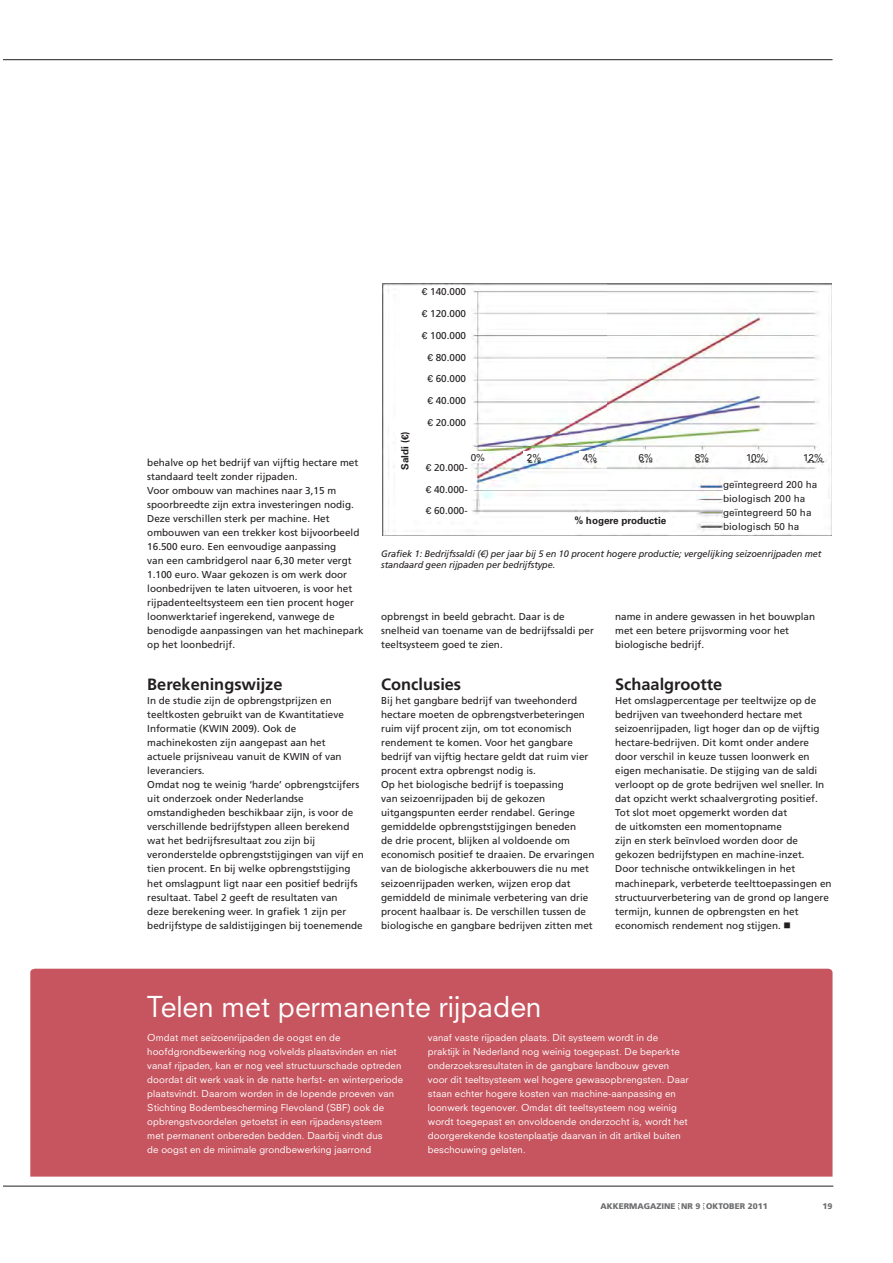
<style>
.page{position:relative;width:893px;height:1263px;background:#fff}
.page>*{position:absolute;margin:0;border:0;box-sizing:border-box;transform-origin:0 0}
.t1{font:28.05px "Neuzeit SLT Std";color:#fff}
.t2{font:700 16.35px "Frutiger LT Std";color:#231f20}
.t3{font:9.9px/14.1px "Frutiger LT Std";color:#231f20}
.t4{font:9.9px/14.1px "Univers LT Std";color:#231f20}
.t5{font:700 9.9px "Univers LT Std";color:#231f20}
.t6{font:9.3px/14.1px "Neuzeit SLT Std";letter-spacing:.01em;color:#fff}
.t7{font:italic 9.3px/11.2px "Frutiger LT Std";letter-spacing:-.01em;color:#231f20}
.t8{font:900 8.25px "Frutiger LT Std";color:#6d6e70}
.s1{font-family:"Univers LT Std"}
</style>
<div class="page">
<hr style="left:4px;top:1186px;width:829px;height:1px;background:#231f20">
<div style="left:30px;top:969px;width:802px;height:208px;background:#c6555f"></div>
<hr style="left:4px;top:59px;width:828px;height:1px;background:#231f20">
<img style="left:383px;top:284px;width:449px;height:252px">
<div style="left:400px;top:286px;width:71px;height:143px;background:#fff"></div>
<div style="left:396px;top:376px;width:74px;height:143px;background:#fff"></div>
<div style="left:723px;top:478px;width:99px;height:55px;background:#fff"></div>
<div style="left:466px;top:452px;width:22px;height:11px;background:#fff"></div>
<div style="left:579px;top:452px;width:19px;height:9px;background:#fff"></div>
<div style="left:635px;top:452px;width:19px;height:9px;background:#fff"></div>
<div style="left:691px;top:452px;width:20px;height:9px;background:#fff"></div>
<div style="left:747px;top:452px;width:20px;height:9px;background:#fff"></div>
<div style="left:804px;top:452px;width:20px;height:9px;background:#fff"></div>
<div style="left:523px;top:452px;width:20px;height:9px;background:#fff"></div>
<div style="left:544px;top:513px;width:127px;height:20px;background:#fff"></div>
<p class="t3" style="left:147px;top:456px;width:218px">behalve op het bedrijf van vijftig hectare met standaard teelt zonder rijpaden.<br>Voor ombouw van machines naar 3,15 m spoorbreedte zijn extra investeringen nodig.<br>Deze verschillen sterk per machine. Het ombouwen van een trekker kost bijvoorbeeld 16.500 euro. Een eenvoudige aanpassing<br>van een cambridgerol naar 6,30 meter vergt 1.100 euro. Waar gekozen is om werk door loonbedrijven te laten uitvoeren, is voor het rijpadenteeltsysteem een tien procent hoger loonwerktarief ingerekend, vanwege de benodigde aanpassingen van het machinepark op het loonbedrijf.</p>
<h2 class="t2" style="left:147px;top:677px;width:137px">Berekeningswijze</h2>
<p class="t3" style="left:147px;top:694px;width:218px">In de studie zijn de opbrengstprijzen en teeltkosten gebruikt van de Kwantitatieve Informatie (KWIN 2009). Ook de machinekosten zijn aangepast aan het<br>actuele prijsniveau vanuit de KWIN of van leveranciers.<br>Omdat nog te weinig ‘harde’ opbrengstcijfers uit onderzoek onder Nederlandse omstandigheden beschikbaar zijn, is voor de verschillende bedrijfstypen alleen berekend wat het bedrijfsresultaat zou zijn bij veronderstelde opbrengststijgingen van vijf en tien procent. En bij welke opbrengststijging het omslagpunt ligt naar een positief bedrijfs resultaat. Tabel 2 geeft de resultaten van<br>deze berekening weer. In grafiek 1 zijn per bedrijfstype de saldistijgingen bij toenemende</p>
<p class="t5" style="left:401px;top:470px;width:40px;rotate:-90deg">Saldi (€)</p>
<p class="t3" style="left:422px;top:285px;width:46px"><span class="s1">€</span> 140.000</p>
<p class="t3" style="left:422px;top:307px;width:46px"><span class="s1">€</span> 120.000</p>
<p class="t3" style="left:422px;top:329px;width:46px"><span class="s1">€</span> 100.000</p>
<p class="t3" style="left:427px;top:350px;width:40px"><span class="s1">€</span> 80.000</p>
<p class="t3" style="left:427px;top:372px;width:40px"><span class="s1">€</span> 60.000</p>
<p class="t3" style="left:427px;top:394px;width:40px"><span class="s1">€</span> 40.000</p>
<p class="t3" style="left:427px;top:416px;width:40px"><span class="s1">€</span> 20.000</p>
<p class="t3" style="left:426px;top:461px;width:43px"><span class="s1">€</span> 20.000-</p>
<p class="t3" style="left:426px;top:482px;width:43px"><span class="s1">€</span> 40.000-</p>
<p class="t3" style="left:426px;top:504px;width:43px"><span class="s1">€</span> 60.000-</p>
<p class="t4" style="left:471px;top:451px;width:16px">0%</p>
<p class="t4" style="left:527px;top:451px;width:16px">2%</p>
<p class="t4" style="left:583px;top:451px;width:16px">4%</p>
<p class="t4" style="left:638px;top:451px;width:16px">6%</p>
<p class="t4" style="left:695px;top:451px;width:16px">8%</p>
<p class="t4" style="left:746px;top:451px;width:21px">10%</p>
<p class="t4" style="left:803px;top:451px;width:21px">12%</p>
<p class="t4" style="left:723px;top:478px;width:96px">geïntegreerd 200 ha biologisch 200 ha geïntegreerd 50 ha biologisch 50 ha</p>
<p class="t5" style="left:574px;top:517px;width:94px">% hogere productie</p>
<p class="t7" style="left:381px;top:548px;width:442px">Grafiek 1: Bedrijfssaldi (€) per jaar bij 5 en 10 procent hogere productie; vergelijking seizoenrijpaden met standaard geen rijpaden per bedrijfstype.</p>
<p class="t3" style="left:381px;top:610px;width:214px">opbrengst in beeld gebracht. Daar is de snelheid van toename van de bedrijfssaldi per teeltsysteem goed te zien.</p>
<h2 class="t2" style="left:381px;top:677px;width:82px">Conclusies</h2>
<p class="t3" style="left:381px;top:694px;width:215px">Bij het gangbare bedrijf van tweehonderd hectare moeten de opbrengstverbeteringen ruim vijf procent zijn, om tot economisch rendement te komen. Voor het gangbare bedrijf van vijftig hectare geldt dat ruim vier procent extra opbrengst nodig is.<br>Op het biologische bedrijf is toepassing<br>van seizoenrijpaden bij de gekozen uitgangspunten eerder rendabel. Geringe gemiddelde opbrengststijgingen beneden<br>de drie procent, blijken al voldoende om economisch positief te draaien. De ervaringen van de biologische akkerbouwers die nu met seizoenrijpaden werken, wijzen erop dat gemiddeld de minimale verbetering van drie procent haalbaar is. De verschillen tussen de biologische en gangbare bedrijven zitten met</p>
<p class="t3" style="left:615px;top:610px;width:201px">name in andere gewassen in het bouwplan met een betere prijsvorming voor het biologische bedrijf.</p>
<h2 class="t2" style="left:615px;top:677px;width:109px">Schaalgrootte</h2>
<p class="t3" style="left:615px;top:694px;width:218px">Het omslagpercentage per teeltwijze op de bedrijven van tweehonderd hectare met seizoenrijpaden, ligt hoger dan op de vijftig hectare-bedrijven. Dit komt onder andere door verschil in keuze tussen loonwerk en eigen mechanisatie. De stijging van de saldi verloopt op de grote bedrijven wel sneller. In dat opzicht werkt schaalvergroting positief.<br>Tot slot moet opgemerkt worden dat<br>de uitkomsten een momentopname<br>zijn en sterk beïnvloed worden door de gekozen bedrijfstypen en machine-inzet.<br>Door technische ontwikkelingen in het machinepark, verbeterde teelttoepassingen en structuurverbetering van de grond op langere termijn, kunnen de opbrengsten en het economisch rendement nog stijgen. ■</p>
<h1 class="t1" style="left:147px;top:995px;width:396px">Telen met permanente rijpaden</h1>
<p class="t6" style="left:147px;top:1031px;width:257px">Omdat met seizoenrijpaden de oogst en de hoofdgrondbewerking nog volvelds plaatsvinden en niet vanaf rijpaden, kan er nog veel structuurschade optreden doordat dit werk vaak in de natte herfst- en winterperiode plaatsvindt. Daarom worden in de lopende proeven van Stichting Bodembescherming Flevoland (SBF) ook de opbrengstvoordelen getoetst in een rijpadensysteem<br>met permanent onbereden bedden. Daarbij vindt dus<br>de oogst en de minimale grondbewerking jaarrond</p>
<p class="t6" style="left:428px;top:1031px;width:262px">vanaf vaste rijpaden plaats. Dit systeem wordt in de praktijk in Nederland nog weinig toegepast. De beperkte onderzoeksresultaten in de gangbare landbouw geven voor dit teeltsysteem wel hogere gewasopbrengsten. Daar staan echter hogere kosten van machine-aanpassing en loonwerk tegenover. Omdat dit teeltsysteem nog weinig wordt toegepast en onvoldoende onderzocht is, wordt het doorgerekende kostenplaatje daarvan in dit artikel buiten beschouwing gelaten.</p>
<p class="t8" style="left:600px;top:1203px;width:169px">AKKERMAGAZINE NR 9 OKTOBER 2011</p>
<p class="t8" style="left:822px;top:1203px;width:12px">19</p>
</div>
